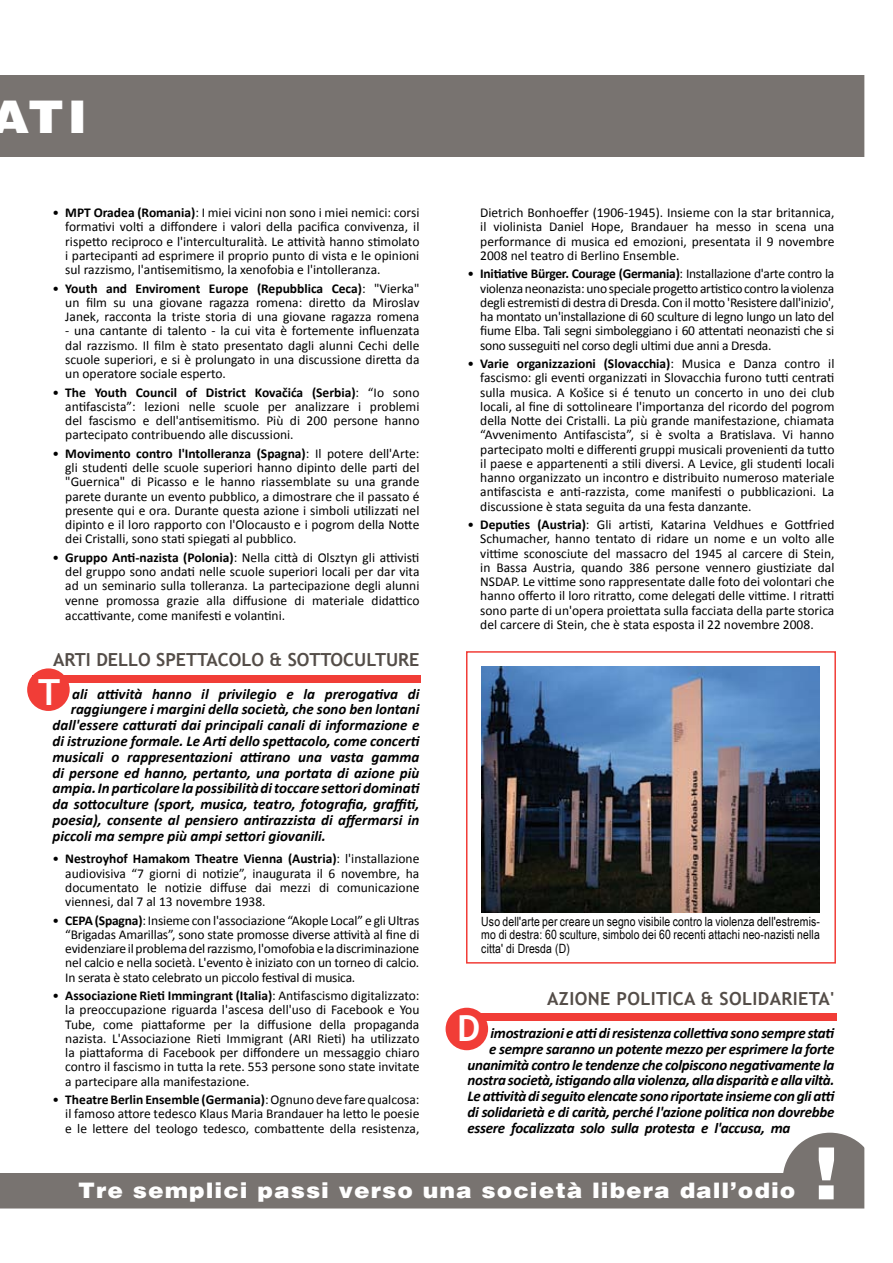
<style>
.page{position:relative;width:893px;height:1263px;background:#fff}
.page>*{position:absolute;margin:0;border:0;box-sizing:border-box;transform-origin:0 0}
.t1{font:900 45px "Helvetica LT Std";color:#fff;scale:1.1 1}
.t2{font:700 36px "Trebuchet MS";color:#fff}
.t3{font:900 21.9px "Helvetica";letter-spacing:.04em;color:#fff;scale:1.08 1}
.t4{font:700 18px "Trebuchet MS";color:#544d48}
.t5{font:700 18px "Trebuchet MS";letter-spacing:.02em;color:#544d48}
.t6{font:italic 700 15px "Calibri";letter-spacing:-.005em;color:#000}
.t7{font:13.5px/14.2px "Calibri";color:#000;text-align:justify}
.t8{font:12.75px/13.5px "Arial Narrow";letter-spacing:.01em;color:#000;text-align:justify}
.s1{font-weight:700}
</style>
<div class="page">
<div style="left:0;top:75px;width:882px;height:82px;background:#787370"></div>
<div style="left:783px;top:1133px;width:94px;height:94px;background:#787370;border-radius:50%"></div>
<div style="left:0;top:1173px;width:809px;height:36px;background:#787370"></div>
<svg style="left:819px;top:1147px;width:15px;height:52px"></svg>
<div style="left:865px;top:1px;width:23px;height:1235px;background:#fff"></div>
<svg style="left:0;top:1208px;width:865px;height:19px"></svg>
<div style="left:455px;top:1013px;width:382px;height:7px;background:#f13d37"></div>
<div style="left:446px;top:1008px;width:42px;height:42px;background:#f13d37;border-radius:50%"></div>
<div style="left:466px;top:651px;width:370px;height:312px;border:2px solid #f13d37"></div>
<img style="left:481px;top:666px;width:339px;height:246px">
<div style="left:33px;top:675px;width:388px;height:7px;background:#f13d37"></div>
<div style="left:27px;top:668px;width:43px;height:43px;background:#f13d37;border-radius:50%"></div>
<h1 class="t1" style="left:-10px;top:87px;width:90px">ATI</h1>
<p class="t7" style="left:65px;top:205px;width:356px;text-indent:-13px">• <span class="s1">MPT Oradea (Romania)</span>: I miei vicini non sono i miei nemici: corsi formativi volti a diffondere i valori della pacifica convivenza, il rispetto reciproco e l'interculturalità. Le attività hanno stimolato i partecipanti ad esprimere il proprio punto di vista e le opinioni sul razzismo, l'antisemitismo, la xenofobia e l'intolleranza.</p>
<p class="t7" style="left:65px;top:280px;width:356px;text-indent:-13px">• <span class="s1">Youth and Enviroment Europe (Repubblica Ceca)</span>: "Vierka" un film su una giovane ragazza romena: diretto da Miroslav Janek, racconta la triste storia di una giovane ragazza romena</p>
<p class="t7" style="left:65px;top:323px;width:356px">- una cantante di talento - la cui vita è fortemente influenzata dal razzismo. Il film è stato presentato dagli alunni Cechi delle scuole superiori, e si è prolungato in una discussione diretta da un operatore sociale esperto.</p>
<p class="t7" style="left:65px;top:384px;width:356px;text-indent:-13px">• <span class="s1">The Youth Council of District Kovačića (Serbia)</span>: “Io sono antifascista”: lezioni nelle scuole per analizzare i problemi del fascismo e dell'antisemitismo. Più di 200 persone hanno partecipato contribuendo alle discussioni.</p>
<p class="t7" style="left:65px;top:446px;width:356px;text-indent:-13px">• <span class="s1">Movimento contro l'Intolleranza (Spagna)</span>: Il potere dell'Arte: gli studenti delle scuole superiori hanno dipinto delle parti del "Guernica" di Picasso e le hanno riassemblate su una grande parete durante un evento pubblico, a dimostrare che il passato é presente qui e ora. Durante questa azione i simboli utilizzati nel dipinto e il loro rapporto con l'Olocausto e i pogrom della Notte dei Cristalli, sono stati spiegati al pubblico.</p>
<p class="t7" style="left:65px;top:550px;width:356px;text-indent:-13px">• <span class="s1">Gruppo Anti-nazista (Polonia)</span>: Nella città di Olsztyn gli attivisti del gruppo sono andati nelle scuole superiori locali per dar vita ad un seminario sulla tolleranza. La partecipazione degli alunni venne promossa grazie alla diffusione di materiale didattico</p>
<p class="t7" style="left:65px;top:608px;width:221px">accattivante, come manifesti e volantini.</p>
<h3 class="t4" style="left:53px;top:648px;width:368px">ARTI DELLO SPETTACOLO &amp; SOTTOCULTURE</h3>
<p class="t6" style="left:72px;top:684px;width:349px">ali attività hanno il privilegio e la prerogativa di</p>
<p class="t6" style="left:71px;top:700px;width:350px">raggiungere i margini della società, che sono ben lontani</p>
<p class="t6" style="left:53px;top:716px;width:368px">dall'essere catturati dai principali canali di informazione e</p>
<p class="t6" style="left:53px;top:732px;width:369px">di istruzione formale. Le Arti dello spettacolo, come concerti</p>
<p class="t6" style="left:53px;top:747px;width:368px">musicali o rappresentazioni attirano una vasta gamma</p>
<p class="t6" style="left:53px;top:763px;width:368px">di persone ed hanno, pertanto, una portata di azione più</p>
<p class="t6" style="left:53px;top:779px;width:369px">ampia. In particolare la possibilità di toccare settori dominati</p>
<p class="t6" style="left:53px;top:795px;width:368px">da sottoculture (sport, musica, teatro, fotografia, graffiti,</p>
<p class="t6" style="left:53px;top:810px;width:368px">poesia), consente al pensiero antirazzista di affermarsi in</p>
<p class="t6" style="left:53px;top:826px;width:275px">piccoli ma sempre più ampi settori giovanili.</p>
<p class="t7" style="left:65px;top:851px;width:356px;text-indent:-13px">• <span class="s1">Nestroyhof Hamakom Theatre Vienna (Austria)</span>: l'installazione audiovisiva “7 giorni di notizie”, inaugurata il 6 novembre, ha documentato le notizie diffuse dai mezzi di comunicazione viennesi, dal 7 al 13 novembre 1938.</p>
<p class="t7" style="left:65px;top:912px;width:356px;text-indent:-13px">• <span class="s1">CEPA (Spagna)</span>: Insieme con l'associazione “Akople Local” e gli Ultras “Brigadas Amarillas”, sono state promosse diverse attività al fine di evidenziare il problema del razzismo, l'omofobia e la discriminazione nel calcio e nella società. L'evento è iniziato con un torneo di calcio.<br>In serata è stato celebrato un piccolo festival di musica.</p>
<p class="t7" style="left:65px;top:988px;width:356px;text-indent:-13px">• <span class="s1">Associazione Rieti Immingrant (Italia)</span>: Antifascismo digitalizzato: la preoccupazione riguarda l'ascesa dell'uso di Facebook e You Tube, come piattaforme per la diffusione della propaganda nazista. L'Associazione Rieti Immigrant (ARI Rieti) ha utilizzato la piattaforma di Facebook per diffondere un messaggio chiaro contro il fascismo in tutta la rete. 553 persone sono state invitate a partecipare alla manifestazione.</p>
<p class="t7" style="left:65px;top:1092px;width:356px;text-indent:-13px">• <span class="s1">TheatreBerlin Ensemble (Germania)</span>: Ognuno deve fare qualcosa: il famoso attore tedesco Klaus Maria Brandauer ha letto le poesie e le lettere del teologo tedesco, combattente della resistenza,</p>
<h2 class="t2" style="left:38px;top:669px;width:24px">T</h2>
<p class="t7" style="left:480px;top:205px;width:356px">Dietrich Bonhoeffer (1906-1945). Insieme con la star britannica, il violinista Daniel Hope, Brandauer ha messo in scena una performance di musica ed emozioni, presentata il 9 novembre 2008 nel teatro di Berlino Ensemble.</p>
<p class="t7" style="left:480px;top:266px;width:356px;text-indent:-13px">• <span class="s1">Initiative Bürger. Courage (Germania)</span>: Installazione d'arte contro la violenza neonazista: uno speciale progetto artistico contro la violenza degli estremisti di destra di Dresda. Con il motto 'Resistere dall'inizio', ha montato un'installazione di 60 sculture di legno lungo un lato del fiume Elba. Tali segni simboleggiano i 60 attentati neonazisti che si sono susseguiti nel corso degli ultimi due anni a Dresda.</p>
<p class="t7" style="left:480px;top:356px;width:356px;text-indent:-13px">• <span class="s1">Varie organizzazioni (Slovacchia)</span>: Musica e Danza contro il fascismo: gli eventi organizzati in Slovacchia furono tutti centrati sulla musica. A Košice si é tenuto un concerto in uno dei club locali, al fine di sottolineare l'importanza del ricordo del pogrom della Notte dei Cristalli. La più grande manifestazione, chiamata “Avvenimento Antifascista”, si è svolta a Bratislava. Vi hanno partecipato molti e differenti gruppi musicali provenienti da tutto il paese e appartenenti a stili diversi. A Levice, gli studenti locali hanno organizzato un incontro e distribuito numeroso materiale antifascista e anti-razzista, come manifesti o pubblicazioni. La discussione è stata seguita da una festa danzante.</p>
<p class="t7" style="left:480px;top:517px;width:356px;text-indent:-13px">• <span class="s1">Deputies (Austria)</span>: Gli artisti, Katarina Veldhues e Gottfried Schumacher, hanno tentato di ridare un nome e un volto alle vittime sconosciute del massacro del 1945 al carcere di Stein, in Bassa Austria, quando 386 persone vennero giustiziate dal NSDAP. Le vittime sono rappresentate dalle foto dei volontari che hanno offerto il loro ritratto, come delegati delle vittime. I ritratti sono parte di un'opera proiettata sulla facciata della parte storica del carcere di Stein, che è stata esposta il 22 novembre 2008.</p>
<p class="t8" style="left:481px;top:914px;width:340px">Uso dell'arte per creare un segno visibile contro la violenza dell'estremis&shy;mo di destra: 60 sculture, simbolo dei 60 recenti attachi neo-nazisti nella citta' di Dresda (D)</p>
<h3 class="t5" style="left:547px;top:988px;width:289px">AZIONE POLITICA &amp; SOLIDARIETA'</h3>
<p class="t6" style="left:491px;top:1024px;width:346px">imostrazioni e atti di resistenza collettiva sono sempre stati</p>
<p class="t6" style="left:489px;top:1039px;width:347px">e sempre saranno un potente mezzo per esprimere la forte</p>
<p class="t6" style="left:467px;top:1055px;width:368px">unanimità contro le tendenze che colpiscono negativamente la</p>
<p class="t6" style="left:467px;top:1071px;width:368px">nostra società, istigando alla violenza, alla disparità e alla viltà.</p>
<p class="t6" style="left:467px;top:1087px;width:369px">Le attività di seguito elencate sono riportate insieme con gli atti</p>
<p class="t6" style="left:467px;top:1102px;width:368px">di solidarietà e di carità, perché l'azione politica non dovrebbe</p>
<p class="t6" style="left:467px;top:1118px;width:325px">essere focalizzata solo sulla protesta e l'accusa, ma</p>
<h2 class="t2" style="left:457px;top:1006px;width:25px">D</h2>
<h3 class="t3" style="left:78px;top:1177px;width:666px">Tre semplici passi verso una società libera dall’odio</h3>
</div>
